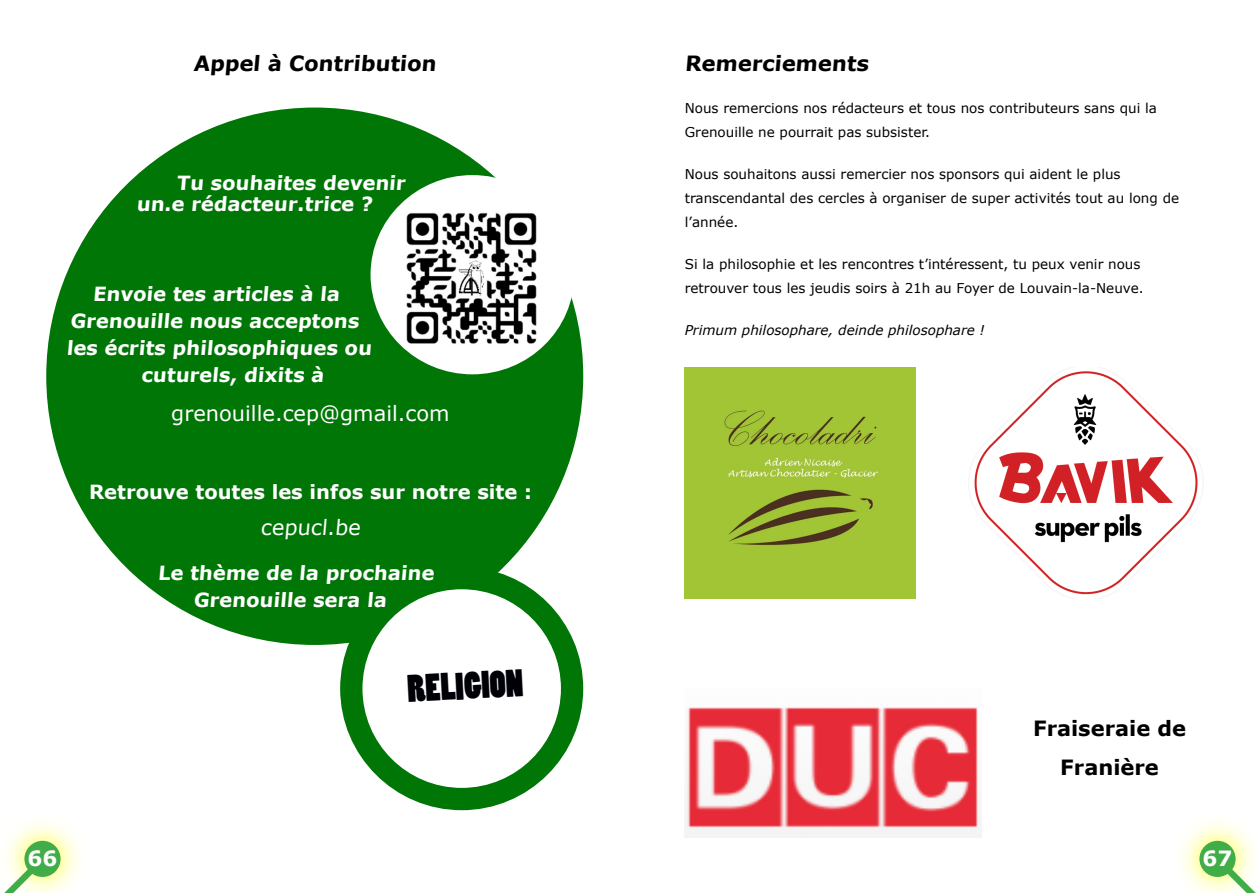
<style>
.page{position:relative;width:1259px;height:893px;background:#fff}
.page>*{position:absolute;margin:0;border:0;box-sizing:border-box;transform-origin:0 0}
.t1{font:36px "Poplar Std";color:#000007}
.t2{font:700 21px/39px "Verdana";color:#000;text-align:center}
.t3{font:21px "Verdana";color:#fff}
.t4{font:700 21px "Verdana";color:#fff}
.t5{font:700 19.5px/21px "Verdana";color:#fff}
.t6{font:13.5px/24px "Verdana";color:#000}
.t7{font:italic 13.5px "Verdana";color:#000}
</style>
<div class="page">
<img style="left:7px;top:823px;width:71px;height:70px">
<div style="left:24px;top:841px;width:37px;height:36px;background:#41ad49;border-radius:50%"></div>
<svg style="left:4px;top:868px;width:30px;height:25px"></svg>
<img style="left:1182px;top:823px;width:72px;height:70px">
<div style="left:1199px;top:841px;width:36px;height:36px;background:#41ad49;border-radius:50%"></div>
<svg style="left:1226px;top:868px;width:30px;height:25px"></svg>
<img style="left:974px;top:371px;width:224px;height:224px">
<img style="left:685px;top:707px;width:296px;height:131px">
<img style="left:685px;top:367px;width:231px;height:231px">
<div style="left:46px;top:108px;width:537px;height:537px;background:#007606;border-radius:50%"></div>
<div style="left:370px;top:175px;width:204px;height:199px;background:#fff;border-radius:50%"></div>
<div style="left:340px;top:567px;width:243px;height:243px;background:#007606;border-radius:50%"></div>
<div style="left:362px;top:589px;width:199px;height:199px;background:#fff;border-radius:50%"></div>
<img style="left:406px;top:212px;width:131px;height:132px">
<h2 class="t2" style="left:193px;top:46px;width:246px">Appel à Contribution</h2>
<h3 class="t5" style="left:136px;top:174px;width:272px;text-indent:40px">Tu souhaites devenir un.e rédacteur.trice ?</h3>
<h3 class="t5" style="left:93px;top:285px;width:250px">Envoie tes articles à la</h3>
<h3 class="t5" style="left:70px;top:312px;width:292px">Grenouille nous acceptons</h3>
<h3 class="t5" style="left:66px;top:339px;width:308px">les écrits philosophiques ou</h3>
<h3 class="t5" style="left:141px;top:366px;width:186px">cuturels, dixits à</h3>
<h2 class="t3" style="left:171px;top:405px;width:280px">grenouille.cep@gmail.com</h2>
<h3 class="t5" style="left:89px;top:483px;width:444px">Retrouve toutes les infos sur notre site :</h3>
<h2 class="t3" style="left:261px;top:519px;width:103px">cepucl.be</h2>
<h3 class="t5" style="left:193px;top:561px;width:244px;line-height:27px;text-indent:-36px">Le thème de la prochaine<br>Grenouille sera la</h3>
<h1 class="t1" style="left:406px;top:675px;width:117px;rotate:-3deg">RELIGION</h1>
<h2 class="t2" style="left:685px;top:46px;width:187px">Remerciements</h2>
<p class="t6" style="left:685px;top:97px;width:474px">Nous remercions nos rédacteurs et tous nos contributeurs sans qui la<br>Grenouille ne pourrait pas subsister.</p>
<p class="t6" style="left:685px;top:163px;width:496px">Nous souhaitons aussi remercier nos sponsors qui aident le plus transcendantal des cercles à organiser de super activités tout au long de l’année.</p>
<p class="t6" style="left:685px;top:253px;width:460px">Si la philosophie et les rencontres t’intéressent, tu peux venir nous retrouver tous les jeudis soirs à 21h au Foyer de Louvain-la-Neuve.</p>
<p class="t7" style="left:685px;top:325px;width:302px">Primum philosophare, deinde philosophare !</p>
<h2 class="t2" style="left:1033px;top:710px;width:155px">Fraiseraie de<br>Franière</h2>
<h2 class="t4" style="left:28px;top:850px;width:31px">66</h2>
<h2 class="t4" style="left:1202px;top:850px;width:31px">67</h2>
</div>
